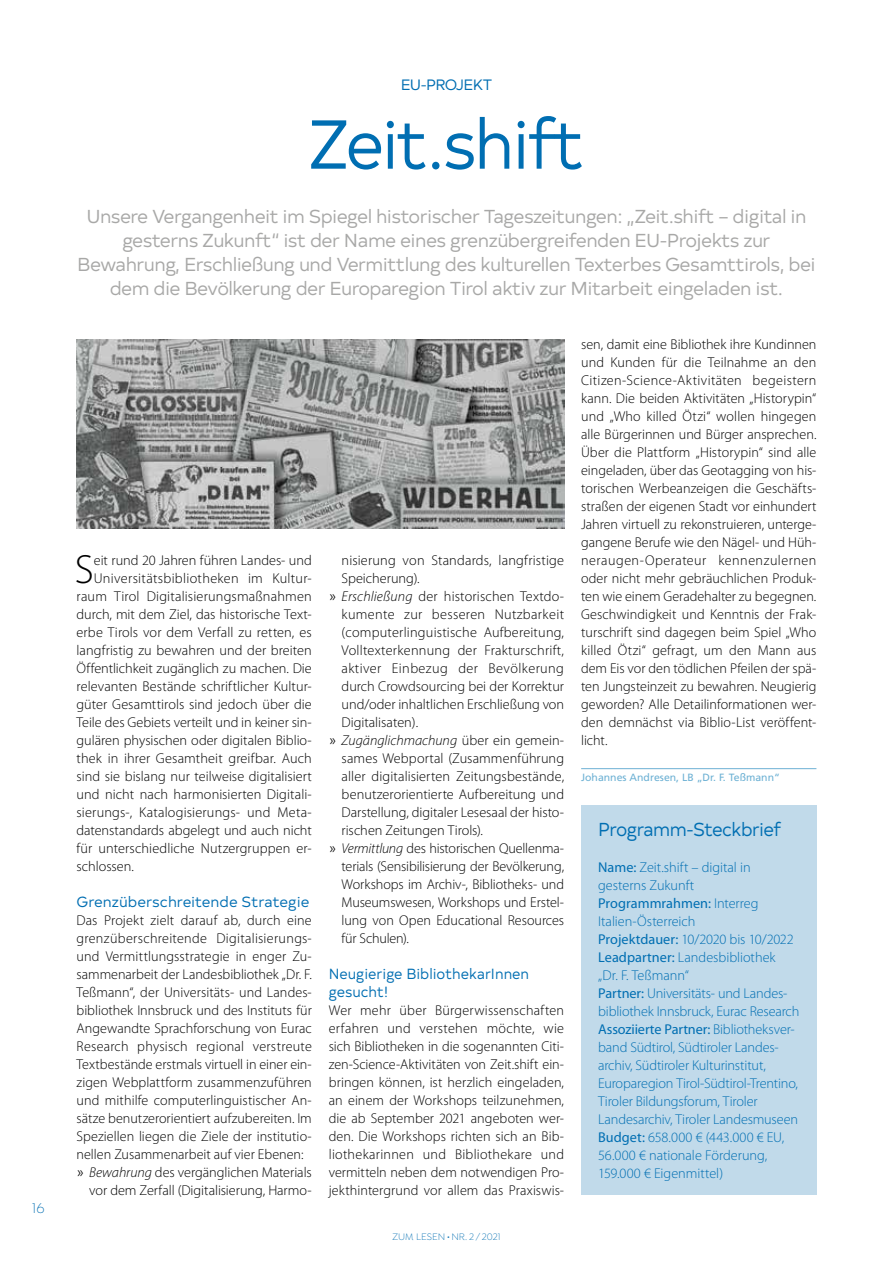
<style>
.page{position:relative;width:893px;height:1263px;background:#fff}
.page>*{position:absolute;margin:0;border:0;box-sizing:border-box;transform-origin:0 0}
.t1{font:69px "Typold Book 500";letter-spacing:-.04em;color:#006eb2;scale:.96 1}
.t2{font:300 40.95px "Myriad Pro";color:#000}
.t3{font:18.75px/24px "Typold Book 500";letter-spacing:-.03em;color:#a8a8a7;text-align:center}
.t4{font:18.75px "Typold Book 500";letter-spacing:-.03em;color:#006eb2;scale:.96 1}
.t5{font:15px "Typold Book 500";letter-spacing:-.04em;color:#006eb2}
.t6{font:300 15px "Isidora";color:#006eb2}
.t7{font:14.7px/18px "Typold Book 500";color:#006eb2;scale:.96 1}
.t8{font:14.7px "Typold Book 500";color:#006eb2}
.t9{font:300 14.25px/18px "Myriad Pro";letter-spacing:.005em;color:#000;text-align:justify}
.t10{font:300 14.25px/18px "Myriad Pro";letter-spacing:-.01em;color:#006eb2}
.t11{font:italic 300 14.25px "Myriad Pro";color:#000}
.t12{font:300 14.25px "Myriad Pro";letter-spacing:.025em;color:#000}
.t13{font:300 14.25px "Myriad Pro";letter-spacing:.03em;color:#000}
.t14{font:300 14.25px "Myriad Pro";letter-spacing:-.015em;color:#000}
.t15{font:10.5px "Frutiger";color:#6db1d4}
.t16{font:300 10.05px "Isidora";color:#006eb2}
.s1{font-family:"Frutiger"}
.s2{font-style:italic}
.s3{font-family:"Frutiger";font-style:normal}
.s4{font-style:normal}
.s5{font-weight:400}
</style>
<div class="page">
<hr style="left:581px;top:768px;width:235px;height:1px;background:#6db1d4">
<img style="left:77px;top:339px;width:487px;height:190px">
<div style="left:581px;top:805px;width:235px;height:390px;background:#c1daea"></div>
<p class="t6" style="left:32px;top:1200px;width:14px">16</p>
<p class="t5" style="left:401px;top:73px;width:93px">EU-PROJEKT</p>
<h1 class="t1" style="left:308px;top:91px;width:291px">Zeit.shift</h1>
<p class="t3" style="left:77px;top:203px;width:740px">Unsere Vergangenheit im Spiegel historischer Tageszeitungen: „Zeit.shift – digital in gesterns Zukunft“ ist der Name eines grenzübergreifenden EU-Projekts zur Bewahrung, Erschließung und Vermittlung des kulturellen Texterbes Gesamttirols, bei dem die Bevölkerung der Europaregion Tirol aktiv zur Mitarbeit eingeladen ist.</p>
<h2 class="t2" style="left:75px;top:544px;width:21px">S</h2>
<p class="t9" style="left:94px;top:551px;width:219px">eit rund 20 Jahren führen Landes- und</p>
<p class="t9" style="left:94px;top:569px;width:219px">Universitätsbibliotheken im Kultur-</p>
<p class="t9" style="left:77px;top:587px;width:237px">raum Tirol Digitalisierungsmaßnahmen</p>
<p class="t9" style="left:77px;top:605px;width:237px">durch, mit dem Ziel, das historische Text-</p>
<p class="t9" style="left:77px;top:623px;width:237px">erbe Tirols vor dem Verfall zu retten, es</p>
<p class="t9" style="left:77px;top:641px;width:237px">langfristig zu bewahren und der breiten</p>
<p class="t9" style="left:77px;top:659px;width:237px">Öffentlichkeit zugänglich zu machen. Die</p>
<p class="t9" style="left:77px;top:677px;width:237px">relevanten Bestände schriftlicher Kultur-</p>
<p class="t9" style="left:77px;top:695px;width:237px">güter Gesamttirols sind jedoch über die</p>
<p class="t9" style="left:77px;top:713px;width:237px">Teile des Gebiets verteilt und in keiner sin-</p>
<p class="t9" style="left:77px;top:731px;width:237px">gulären physischen oder digitalen Biblio-</p>
<p class="t9" style="left:77px;top:749px;width:237px">thek in ihrer Gesamtheit greifbar. Auch</p>
<p class="t9" style="left:77px;top:767px;width:237px">sind sie bislang nur teilweise digitalisiert</p>
<p class="t9" style="left:77px;top:785px;width:236px">und nicht nach harmonisierten Digitali-</p>
<p class="t9" style="left:77px;top:803px;width:236px">sierungs-, Katalogisierungs- und Meta-</p>
<p class="t9" style="left:77px;top:821px;width:237px">datenstandards abgelegt und auch nicht</p>
<p class="t9" style="left:77px;top:839px;width:237px">für unterschiedliche Nutzergruppen er-</p>
<p class="t9" style="left:77px;top:857px;width:59px">schlossen.</p>
<p class="t8" style="left:77px;top:890px;width:234px">Grenzüberschreitende Strategie</p>
<p class="t9" style="left:77px;top:911px;width:237px">Das Projekt zielt darauf ab, durch eine</p>
<p class="t9" style="left:77px;top:929px;width:237px">grenzüberschreitende Digitalisierungs-</p>
<p class="t9" style="left:77px;top:947px;width:237px">und Vermittlungsstrategie in enger Zu-</p>
<p class="t9" style="left:77px;top:965px;width:237px">sammenarbeit der Landesbibliothek „Dr. F.</p>
<p class="t9" style="left:77px;top:983px;width:237px">Teßmann“, der Universitäts- und Landes-</p>
<p class="t9" style="left:77px;top:1001px;width:237px">bibliothek Innsbruck und des Instituts für</p>
<p class="t9" style="left:77px;top:1019px;width:237px">Angewandte Sprachforschung von Eurac</p>
<p class="t9" style="left:77px;top:1037px;width:237px">Research physisch regional verstreute</p>
<p class="t9" style="left:77px;top:1055px;width:237px">Textbestände erstmals virtuell in einer ein-</p>
<p class="t9" style="left:77px;top:1073px;width:237px">zigen Webplattform zusammenzuführen</p>
<p class="t9" style="left:77px;top:1091px;width:237px">und mithilfe computerlinguistischer An-</p>
<p class="t9" style="left:77px;top:1109px;width:237px">sätze benutzerorientiert aufzubereiten. Im</p>
<p class="t9" style="left:77px;top:1127px;width:237px">Speziellen liegen die Ziele der institutio-</p>
<p class="t9" style="left:77px;top:1145px;width:228px">nellen Zusammenarbeit auf vier Ebenen:</p>
<p class="t9" style="left:77px;top:1163px;width:237px"><span class="s1">»</span> <span class="s2">Bewahrung</span> des vergänglichen Materials</p>
<p class="t9" style="left:89px;top:1181px;width:224px">vor dem Zerfall (Digitalisierung, Harmo-</p>
<p class="t9" style="left:342px;top:551px;width:224px">nisierung von Standards, langfristige</p>
<p class="t9" style="left:342px;top:569px;width:80px">Speicherung).</p>
<p class="t9" style="left:329px;top:587px;width:236px"><span class="s1">»</span> <span class="s2">Erschließung</span> der historischen Textdo-</p>
<p class="t12" style="left:342px;top:605px;width:224px">kumente zur besseren Nutzbarkeit</p>
<p class="t9" style="left:342px;top:623px;width:224px">(computerlinguistische Aufbereitung,</p>
<p class="t9" style="left:342px;top:641px;width:224px">Volltexterkennung der Frakturschrift,</p>
<p class="t13" style="left:342px;top:659px;width:224px">aktiver Einbezug der Bevölkerung</p>
<p class="t9" style="left:342px;top:677px;width:224px">durch Crowdsourcing bei der Korrektur</p>
<p class="t9" style="left:342px;top:695px;width:224px">und/oder inhaltlichen Erschließung von</p>
<p class="t9" style="left:342px;top:713px;width:78px">Digitalisaten).</p>
<p class="t11" style="left:329px;top:731px;width:237px"><span class="s3">»</span> Zugänglichmachung <span class="s4">über ein gemein-</span></p>
<p class="t9" style="left:342px;top:749px;width:224px">sames Webportal (Zusammenführung</p>
<p class="t9" style="left:342px;top:767px;width:224px">aller digitalisierten Zeitungsbestände,</p>
<p class="t9" style="left:342px;top:785px;width:224px">benutzerorientierte Aufbereitung und</p>
<p class="t9" style="left:342px;top:803px;width:224px">Darstellung, digitaler Lesesaal der histo-</p>
<p class="t9" style="left:342px;top:821px;width:143px">rischen Zeitungen Tirols).</p>
<p class="t9" style="left:329px;top:839px;width:237px"><span class="s1">»</span> <span class="s2">Vermittlung</span> des historischen Quellenma-</p>
<p class="t9" style="left:342px;top:857px;width:224px">terials (Sensibilisierung der Bevölkerung,</p>
<p class="t9" style="left:342px;top:875px;width:224px">Workshops im Archiv-, Bibliotheks- und</p>
<p class="t9" style="left:342px;top:893px;width:224px">Museumswesen, Workshops und Erstel-</p>
<p class="t9" style="left:342px;top:911px;width:224px">lung von Open Educational Resources</p>
<p class="t14" style="left:342px;top:929px;width:69px">für Schulen).</p>
<p class="t7" style="left:329px;top:963px;width:210px">Neugierige BibliothekarInnen gesucht!</p>
<p class="t9" style="left:329px;top:1001px;width:237px">Wer mehr über Bürgerwissenschaften erfahren und verstehen möchte, wie sich Bibliotheken in die sogenannten Citi&shy;zen-Science-Aktivitäten von Zeit.shift ein&shy;bringen können, ist herzlich eingeladen, an einem der Workshops teilzunehmen, die ab September 2021 angeboten wer&shy;den. Die Workshops richten sich an Bib&shy;liothekarinnen und Bibliothekare und vermitteln neben dem notwendigen Pro&shy;jekthintergrund vor allem das Praxiswis-</p>
<p class="t16" style="left:392px;top:1232px;width:110px">ZUM LESEN•NR. 2 / 2021</p>
<p class="t9" style="left:581px;top:335px;width:237px">sen, damit eine Bibliothek ihre Kundinnen und Kunden für die Teilnahme an den Citizen-Science-Aktivitäten begeistern kann. Die beiden Aktivitäten „Historypin“ und „Who killed Ötzi“ wollen hingegen alle Bürgerinnen und Bürger ansprechen.<br>Über die Plattform „Historypin“ sind alle eingeladen, über das Geotagging von his&shy;torischen Werbeanzeigen die Geschäfts&shy;straßen der eigenen Stadt vor einhundert Jahren virtuell zu rekonstruieren, unterge&shy;gangene Berufe wie den Nägel- und Hüh&shy;neraugen-Operateur kennenzulernen oder nicht mehr gebräuchlichen Produk&shy;ten wie einem Geradehalter zu begegnen.<br>Geschwindigkeit und Kenntnis der Frak&shy;turschrift sind dagegen beim Spiel „Who killed Ötzi“ gefragt, um den Mann aus dem Eis vor den tödlichen Pfeilen der spä&shy;ten Jungsteinzeit zu bewahren. Neugierig geworden? Alle Detailinformationen wer&shy;den demnächst via Biblio-List veröffent&shy;licht.</p>
<p class="t15" style="left:581px;top:771px;width:200px">Johannes Andresen, LB „Dr. F. Teßmann“</p>
<h3 class="t4" style="left:598px;top:815px;width:192px">Programm-Steckbrief</h3>
<p class="t10" style="left:598px;top:858px;width:203px"><span class="s5">Name:</span> Zeit.shift – digital in gesterns Zukunft<br><span class="s5">Programmrahmen:</span> Interreg<br>Italien-Österreich<br><span class="s5">Projektdauer:</span> 10/2020 bis 10/2022<br><span class="s5">Leadpartner:</span> Landesbibliothek<br>„Dr. F. Teßmann“<br><span class="s5">Partner:</span> Universitäts- und Landes&shy;bibliothek Innsbruck, Eurac Research<br><span class="s5">Assoziierte Partner:</span> Bibliotheksver&shy;band Südtirol, Südtiroler Landes&shy;archiv, Südtiroler Kulturinstitut,<br>Europaregion Tirol-Südtirol-Trentino,<br>Tiroler Bildungsforum, Tiroler<br>Landesarchiv, Tiroler Landesmuseen<br><span class="s5">Budget:</span> 658.000 € (443.000 € EU,<br>56.000 € nationale Förderung,<br>159.000 € Eigenmittel)</p>
</div>
